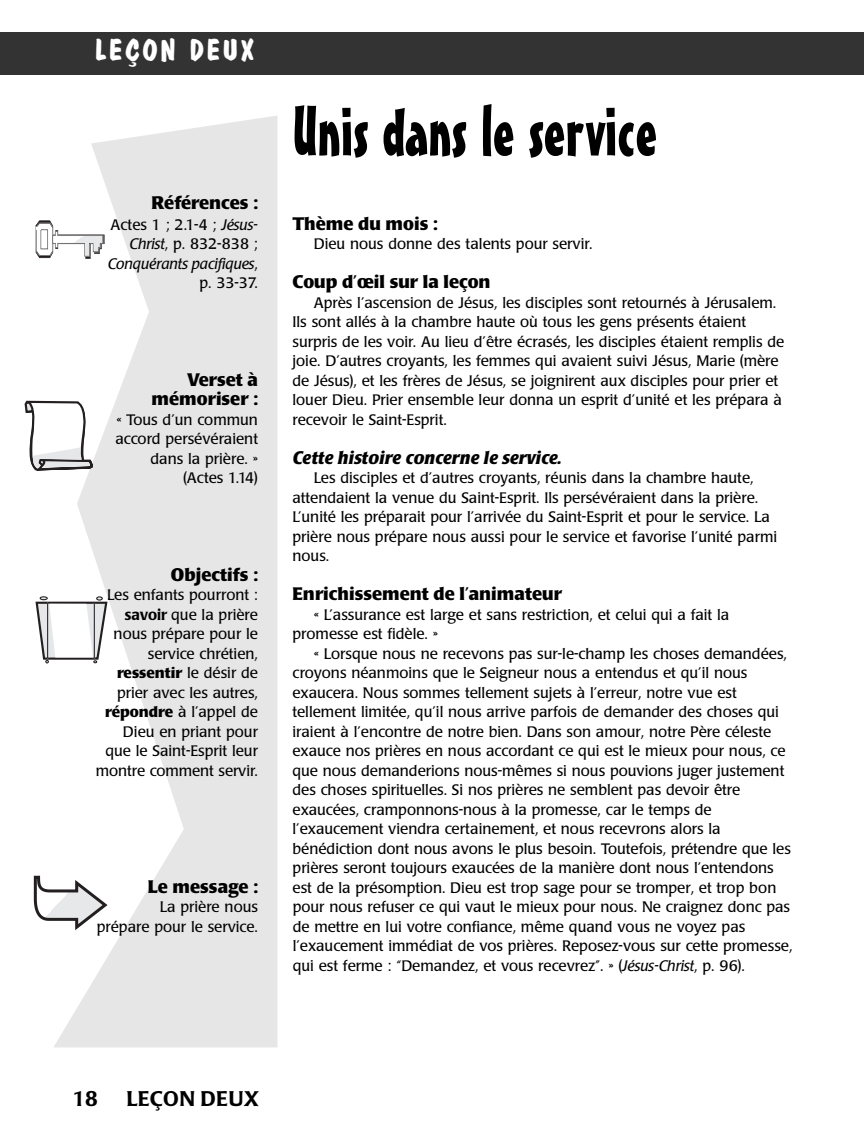
<style>
.page{position:relative;width:864px;height:1148px;background:#fff}
.page>*{position:absolute;margin:0;border:0;box-sizing:border-box;transform-origin:0 0}
.t1{font:69px "Mister Earl BT";color:#000}
.t2{font:700 30px "Dom Casual D";letter-spacing:.095em;color:#fff}
.t3{font:500 21px "Poppl Laudatio";letter-spacing:.02em;color:#000}
.t4{font:700 18px/19.5px "Poppl Laudatio";color:#000;text-align:right}
.t5{font:italic 700 18px "Poppl Laudatio";color:#000}
.t6{font:15px/19.5px "Poppl Laudatio";color:#000;text-align:right}
.s1{font-style:italic}
.s2{font-weight:500}
.s3{font-weight:700}
</style>
<div class="page">
<svg style="left:54px;top:116px;width:224px;height:931px;fill:#e6e6e6"></svg>
<div style="left:0;top:32px;width:864px;height:42px;background:#333"></div>
<svg style="left:36px;top:220px;width:68px;height:39px"></svg>
<svg style="left:25px;top:401px;width:68px;height:69px"></svg>
<svg style="left:35px;top:596px;width:73px;height:67px"></svg>
<hr style="left:47px;top:602px;width:1px;height:56px;background:#231f20">
<hr style="left:94px;top:603px;width:1px;height:55px;background:#231f20">
<svg style="left:34px;top:875px;width:74px;height:55px"></svg>
<h2 class="t2" style="left:95px;top:32px;width:160px">LEÇON DEUX</h2>
<p class="t4" style="left:151px;top:195px;width:108px">Références :</p>
<p class="t6" style="left:108px;top:216px;width:152px">Actes 1 ; 2.1-4 ; <span class="s1">Jésus-<br>Christ</span>, p. 832-838 ;<br><span class="s1">Conquérants pacifiques</span>, p. 33-37.</p>
<p class="t4" style="left:152px;top:371px;width:108px">Verset à mémoriser :</p>
<p class="t6" style="left:115px;top:411px;width:144px">« Tous d’un commun accord persévéraient dans la prière. » (Actes 1.14)</p>
<p class="t4" style="left:171px;top:566px;width:89px">Objectifs :</p>
<p class="t6" style="left:96px;top:587px;width:164px">Les enfants pourront : <span class="s2">savoir</span> que la prière nous prépare pour le service chrétien, <span class="s3">ressentir</span> le désir de prier avec les autres, <span class="s3">répondre</span> à l’appel de<br>Dieu en priant pour que le Saint-Esprit leur montre comment servir.</p>
<p class="t4" style="left:148px;top:878px;width:112px">Le message :</p>
<p class="t6" style="left:97px;top:899px;width:163px">La prière nous<br>prépare pour le service.</p>
<h1 class="t1" style="left:292px;top:106px;width:366px">Unis dans le service</h1>
<p class="t4" style="left:292px;top:215px;width:147px">Thème du mois :</p>
<p class="t6" style="left:314px;top:236px;width:280px">Dieu nous donne des talents pour servir.</p>
<p class="t4" style="left:292px;top:274px;width:200px">Coup d’œil sur la leçon</p>
<p class="t6" style="left:293px;top:294px;width:493px;text-align:left;text-indent:21px">Après l’ascension de Jésus, les disciples sont retournés à Jérusalem.<br>Ils sont allés à la chambre haute où tous les gens présents étaient surpris de les voir. Au lieu d’être écrasés, les disciples étaient remplis de joie. D’autres croyants, les femmes qui avaient suivi Jésus, Marie (mère de Jésus), et les frères de Jésus, se joignirent aux disciples pour prier et louer Dieu. Prier ensemble leur donna un esprit d’unité et les prépara à recevoir le Saint-Esprit.</p>
<p class="t5" style="left:292px;top:450px;width:270px">Cette histoire concerne le service.</p>
<p class="t6" style="left:293px;top:470px;width:486px;text-align:left;text-indent:21px">Les disciples et d’autres croyants, réunis dans la chambre haute, attendaient la venue du Saint-Esprit. Ils persévéraient dans la prière.<br>L’unité les préparait pour l’arrivée du Saint-Esprit et pour le service. La prière nous prépare nous aussi pour le service et favorise l’unité parmi nous.</p>
<p class="t4" style="left:292px;top:586px;width:271px">Enrichissement de l’animateur</p>
<p class="t6" style="left:293px;top:606px;width:438px;text-align:left;text-indent:21px">« L’assurance est large et sans restriction, et celui qui a fait la promesse est fidèle. »</p>
<p class="t6" style="left:293px;top:645px;width:501px;text-align:left;text-indent:21px">« Lorsque nous ne recevons pas sur-le-champ les choses demandées, croyons néanmoins que le Seigneur nous a entendus et qu’il nous exaucera. Nous sommes tellement sujets à l’erreur, notre vue est tellement limitée, qu’il nous arrive parfois de demander des choses qui iraient à l’encontre de notre bien. Dans son amour, notre Père céleste exauce nos prières en nous accordant ce qui est le mieux pour nous, ce que nous demanderions nous-mêmes si nous pouvions juger justement des choses spirituelles. Si nos prières ne semblent pas devoir être exaucées, cramponnons-nous à la promesse, car le temps de l’exaucement viendra certainement, et nous recevrons alors la bénédiction dont nous avons le plus besoin. Toutefois, prétendre que les prières seront toujours exaucées de la manière dont nous l’entendons est de la présomption. Dieu est trop sage pour se tromper, et trop bon pour nous refuser ce qui vaut le mieux pour nous. Ne craignez donc pas de mettre en lui votre confiance, même quand vous ne voyez pas l’exaucement immédiat de vos prières. Reposez-vous sur cette promesse, qui est ferme : “Demandez, et vous recevrez”. » (<span class="s1">Jésus-Christ</span>, p. 96).</p>
<h3 class="t3" style="left:73px;top:1090px;width:27px">18</h3>
<h3 class="t3" style="left:127px;top:1090px;width:134px">LEÇON DEUX</h3>
</div>
